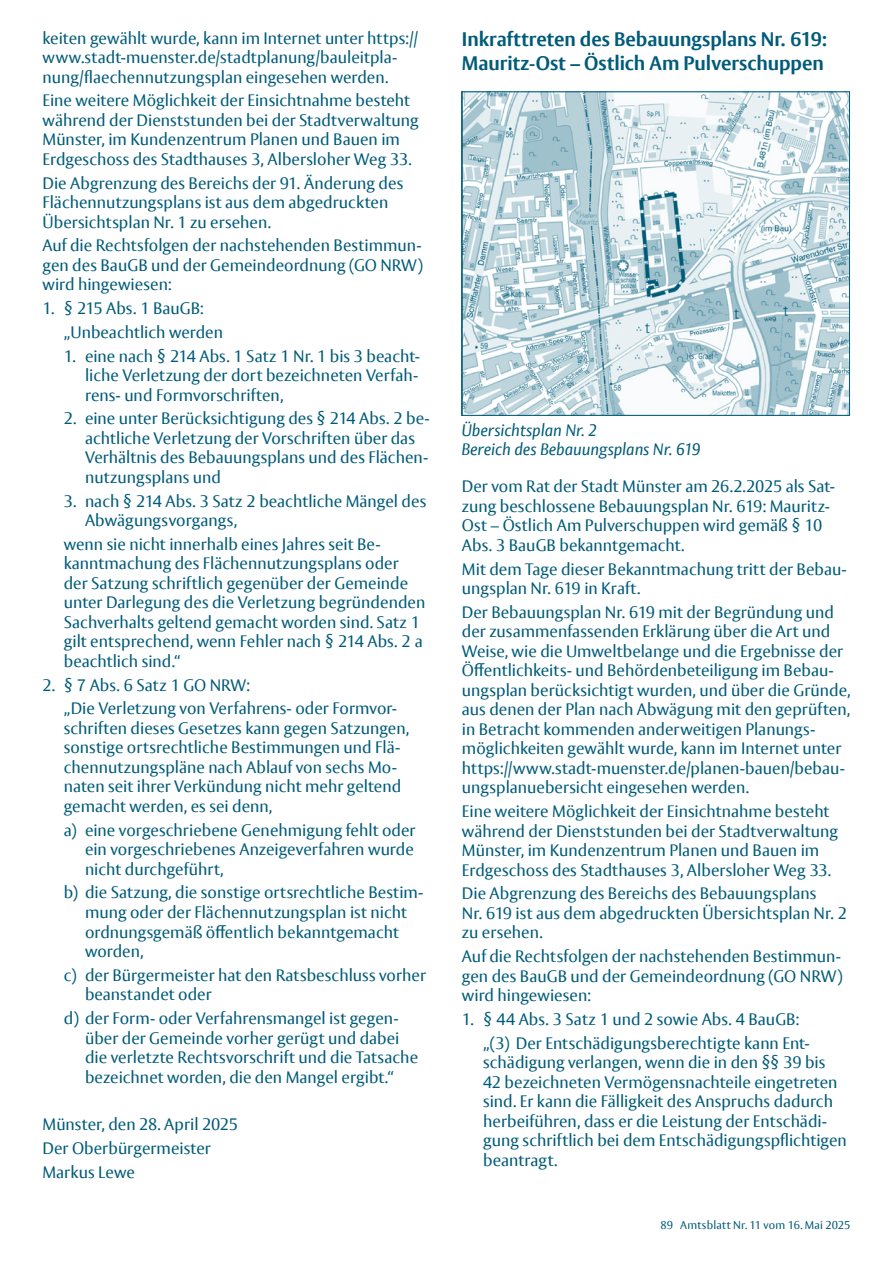
<style>
.page{position:relative;width:893px;height:1263px;background:#fff}
.page>*{position:absolute;margin:0;border:0;box-sizing:border-box;transform-origin:0 0}
.t1{font:700 19.5px/24px "Vesta Pro";letter-spacing:-.005em;color:#005b79}
.t2{font:16.5px/19.5px "Vesta Pro";color:#005b79}
.t3{font:italic 16.5px/19.5px "Vesta Pro";letter-spacing:-.005em;color:#005b79}
.t4{font:11.25px "Vesta Pro";letter-spacing:.015em;color:#005b79}
</style>
<div class="page">
<img style="left:463px;top:93px;width:385px;height:321px">
<div style="left:461px;top:91px;width:389px;height:325px;border:1px solid #005b79"></div>
<p class="t2" style="left:43px;top:28px;width:377px">keiten gewählt wurde, kann im Internet unter https:// www.stadt-muenster.de/stadtplanung/bauleitpla&shy;nung/flaechennutzungsplan eingesehen werden.</p>
<p class="t2" style="left:43px;top:91px;width:378px">Eine weitere Möglichkeit der Einsichtnahme besteht während der Dienststunden bei der Stadtverwaltung Münster, im Kundenzentrum Planen und Bauen im Erdgeschoss des Stadthauses 3, Albersloher Weg 33.</p>
<p class="t2" style="left:43px;top:173px;width:362px">Die Abgrenzung des Bereichs der 91. Änderung des<br>Flächennutzungsplans ist aus dem abgedruckten<br>Übersichtsplan Nr. 1 zu ersehen.</p>
<p class="t2" style="left:43px;top:236px;width:382px;text-align:justify">Auf die Rechtsfolgen der nachstehenden Bestimmun&shy;gen des BauGB und der Gemeindeordnung (GO NRW) wird hingewiesen:</p>
<p class="t2" style="left:64px;top:296px;width:161px;line-height:23.7px;text-indent:-21px">1. § 215 Abs. 1 BauGB: „Unbeachtlich werden</p>
<p class="t2" style="left:85px;top:346px;width:336px;text-align:justify;text-indent:-21px">1. eine nach § 214 Abs. 1 Satz 1 Nr. 1 bis 3 beacht&shy;liche Verletzung der dort bezeichneten Verfah&shy;rens- und Formvorschriften,</p>
<p class="t2" style="left:85px;top:409px;width:346px;text-indent:-21px">2. eine unter Berücksichtigung des § 214 Abs. 2 be&shy;achtliche Verletzung der Vorschriften über das Verhältnis des Bebauungsplans und des Flächen&shy;nutzungsplans und</p>
<p class="t2" style="left:85px;top:491px;width:343px;text-indent:-21px">3. nach § 214 Abs. 3 Satz 2 beachtliche Mängel des<br>Abwägungsvorgangs,</p>
<p class="t2" style="left:64px;top:534px;width:363px">wenn sie nicht innerhalb eines Jahres seit Be&shy;kanntmachung des Flächennutzungsplans oder der Satzung schriftlich gegenüber der Gemeinde unter Darlegung des die Verletzung begründenden Sachverhalts geltend gemacht worden sind. Satz 1 gilt entsprechend, wenn Fehler nach § 214 Abs. 2 a beachtlich sind.“</p>
<p class="t2" style="left:64px;top:673px;width:335px;line-height:23.7px;text-indent:-21px">2. § 7 Abs. 6 Satz 1 GO NRW:<br>„Die Verletzung von Verfahrens- oder Formvor-</p>
<p class="t2" style="left:64px;top:718px;width:347px">schriften dieses Gesetzes kann gegen Satzungen, sonstige ortsrechtliche Bestimmungen und Flä&shy;chennutzungspläne nach Ablauf von sechs Mo&shy;naten seit ihrer Verkündung nicht mehr geltend gemacht werden, es sei denn,</p>
<p class="t2" style="left:85px;top:820px;width:332px;text-align:justify;text-indent:-21px">a) eine vorgeschriebene Genehmigung fehlt oder ein vorgeschriebenes Anzeigeverfahren wurde nicht durchgeführt,</p>
<p class="t2" style="left:85px;top:883px;width:340px;text-indent:-21px">b) die Satzung, die sonstige ortsrechtliche Bestim&shy;mung oder der Flächennutzungsplan ist nicht ordnungsgemäß öffentlich bekanntgemacht worden,</p>
<p class="t2" style="left:85px;top:965px;width:342px;text-indent:-21px">c) der Bürgermeister hat den Ratsbeschluss vorher beanstandet oder</p>
<p class="t2" style="left:85px;top:1008px;width:335px;text-indent:-21px">d) der Form- oder Verfahrensmangel ist gegen&shy;über der Gemeinde vorher gerügt und dabei die verletzte Rechtsvorschrift und die Tatsache bezeichnet worden, die den Mangel ergibt.“</p>
<p class="t2" style="left:43px;top:1112px;width:197px;line-height:23.7px">Münster, den 28. April 2025<br>Der Oberbürgermeister<br>Markus Lewe</p>
<p class="t1" style="left:462px;top:27px;width:367px">Inkrafttreten des Bebauungsplans Nr. 619:<br>Mauritz-Ost – Östlich Am Pulverschuppen</p>
<p class="t3" style="left:461px;top:420px;width:241px">Übersichtsplan Nr. 2<br>Bereich des Bebauungsplans Nr. 619</p>
<p class="t2" style="left:462px;top:476px;width:375px">Der vom Rat der Stadt Münster am 26.2.2025 als Sat&shy;zung beschlossene Bebauungsplan Nr. 619: Mauritz-Ost – Östlich Am Pulverschuppen wird gemäß § 10<br>Abs. 3 BauGB bekanntgemacht.</p>
<p class="t2" style="left:462px;top:559px;width:386px">Mit dem Tage dieser Bekanntmachung tritt der Bebau&shy;ungsplan Nr. 619 in Kraft.</p>
<p class="t2" style="left:462px;top:602px;width:390px">Der Bebauungsplan Nr. 619 mit der Begründung und der zusammenfassenden Erklärung über die Art und Weise, wie die Umweltbelange und die Ergebnisse der Öffentlichkeits- und Behördenbeteiligung im Bebau&shy;ungsplan berücksichtigt wurden, und über die Gründe, aus denen der Plan nach Abwägung mit den geprüften, in Betracht kommenden anderweitigen Planungs&shy;möglichkeiten gewählt wurde, kann im Internet unter https://www.stadt-muenster.de/planen-bauen/bebau&shy;ungsplanuebersicht eingesehen werden.</p>
<p class="t2" style="left:462px;top:801px;width:378px">Eine weitere Möglichkeit der Einsichtnahme besteht während der Dienststunden bei der Stadtverwaltung Münster, im Kundenzentrum Planen und Bauen im Erdgeschoss des Stadthauses 3, Albersloher Weg 33.</p>
<p class="t2" style="left:462px;top:884px;width:386px">Die Abgrenzung des Bereichs des Bebauungsplans<br>Nr. 619 ist aus dem abgedruckten Übersichtsplan Nr. 2 zu ersehen.</p>
<p class="t2" style="left:462px;top:946px;width:382px;text-align:justify">Auf die Rechtsfolgen der nachstehenden Bestimmun&shy;gen des BauGB und der Gemeindeordnung (GO NRW) wird hingewiesen:</p>
<p class="t2" style="left:483px;top:1007px;width:328px;line-height:23.7px;text-indent:-21px">1. § 44 Abs. 3 Satz 1 und 2 sowie Abs. 4 BauGB: „(3) Der Entschädigungsberechtigte kann Ent-</p>
<p class="t2" style="left:483px;top:1052px;width:365px">schädigung verlangen, wenn die in den §§ 39 bis 42 bezeichneten Vermögensnachteile eingetreten sind. Er kann die Fälligkeit des Anspruchs dadurch herbeiführen, dass er die Leistung der Entschädi&shy;gung schriftlich bei dem Entschädigungspflichtigen beantragt.</p>
<p class="t4" style="left:660px;top:1218px;width:191px">89 Amtsblatt Nr. 11 vom 16. Mai 2025</p>
</div>
